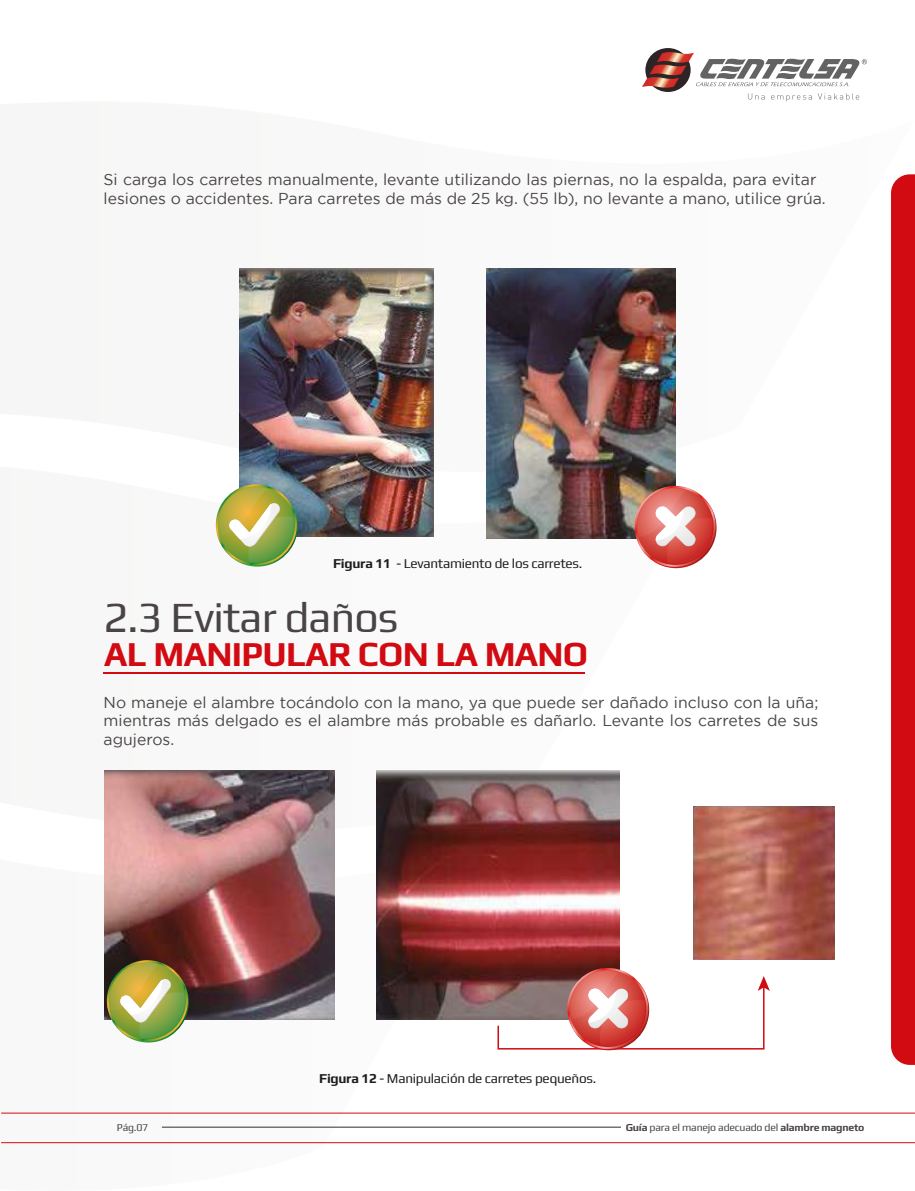
<style>
.page{position:relative;width:915px;height:1191px;background:#fff}
.page>*{position:absolute;margin:0;border:0;box-sizing:border-box;transform-origin:0 0}
.t1{font:42.75px "Play";letter-spacing:-.02em;color:#494346}
.t2{font:700 34.8px "Play";letter-spacing:-.02em;color:#d20a11}
.t3{font:15.75px/18.9px "Gotham";color:#494346}
.t4{font:13.5px "Play";letter-spacing:-.02em;color:#1d1d1b}
.t5{font:10.5px "Play";letter-spacing:-.02em;color:#494346}
.s1{font-weight:700}
</style>
<div class="page">
<svg style="left:1px;top:838px;width:498px;height:306px"></svg>
<hr style="left:1px;top:1142px;width:913px;height:1px;background:#d20a11">
<hr style="left:1px;top:1112px;width:913px;height:1px;background:#d20a11">
<hr style="left:162px;top:1126px;width:458px;height:1px;background:#494346">
<div style="left:645px;top:48px;width:45px;height:44px;background:#2d2426;border-radius:50%"></div>
<svg style="left:642px;top:52px;width:224px;height:49px"></svg>
<div style="left:891px;top:174px;width:23px;height:891px;background:#d20a11"></div>
<img style="left:104px;top:770px;width:230px;height:250px">
<img style="left:376px;top:770px;width:243px;height:250px">
<img style="left:239px;top:268px;width:194px;height:269px">
<img style="left:486px;top:268px;width:189px;height:270px">
<hr style="left:103px;top:672px;width:482px;height:2px;background:#d20a11">
<img style="left:693px;top:806px;width:140px;height:153px">
<svg style="left:496px;top:971px;width:273px;height:79px"></svg>
<svg style="left:107px;top:960px;width:81px;height:81px"></svg>
<svg style="left:110px;top:963px;width:75px;height:75px"></svg>
<svg style="left:634px;top:486px;width:81px;height:81px"></svg>
<svg style="left:637px;top:489px;width:75px;height:75px"></svg>
<svg style="left:216px;top:484px;width:81px;height:81px"></svg>
<svg style="left:219px;top:487px;width:75px;height:75px"></svg>
<p class="t3" style="left:103px;top:169px;width:723px">Si carga los carretes manualmente, levante utilizando las piernas, no la espalda, para evitar lesiones o accidentes. Para carretes de más de 25 kg. (55 lb), no levante a mano, utilice grúa.</p>
<p class="t4" style="left:333px;top:554px;width:251px"><span class="s1">Figura 11</span> - Levantamiento de los carretes.</p>
<h1 class="t1" style="left:103px;top:588px;width:296px">2.3 Evitar daños</h1>
<h2 class="t2" style="left:104px;top:629px;width:485px">AL MANIPULAR CON LA MANO</h2>
<p class="t3" style="left:103px;top:692px;width:716px;text-align:justify">No maneje el alambre tocándolo con la mano, ya que puede ser dañado incluso con la uña; mientras más delgado es el alambre más probable es dañarlo. Levante los carretes de sus agujeros.</p>
<p class="t5" style="left:117px;top:1120px;width:33px">Pág.07</p>
<p class="t4" style="left:319px;top:1069px;width:278px"><span class="s1">Figura 12</span> - Manipulación de carretes pequeños.</p>
<p class="t5" style="left:625px;top:1120px;width:240px"><span class="s1">Guía</span> para el manejo adecuado del <span class="s1">alambre magneto</span></p>
</div>
